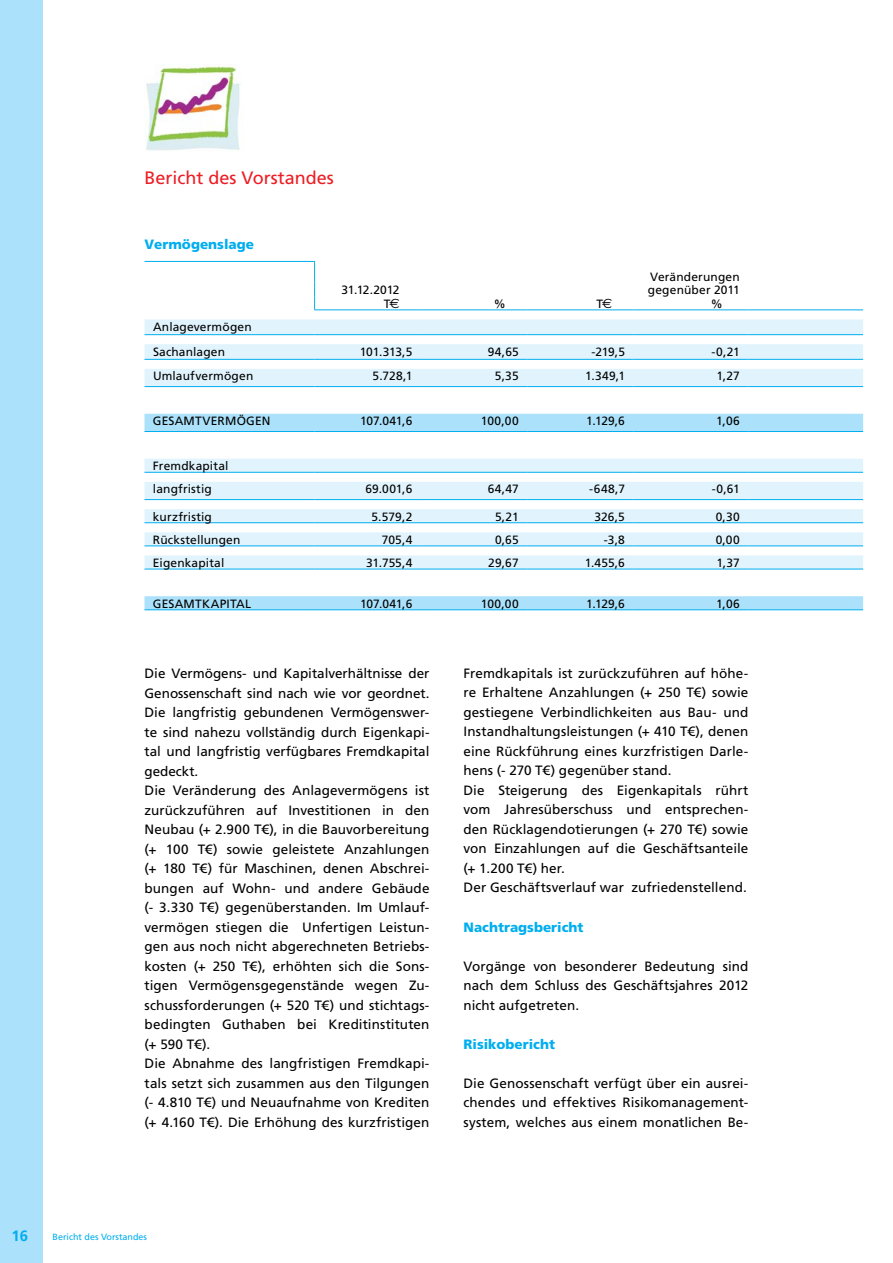
<style>
.page{position:relative;width:893px;height:1263px;background:#fff}
.page>*{position:absolute;margin:0;border:0;box-sizing:border-box;transform-origin:0 0}
.t1{font:18px "Frutiger";color:#ed1d24}
.t2{font:700 15px "Frutiger";color:#00aeef}
.t3{font:13.5px/19.5px "Frutiger LT Std";letter-spacing:.005em;color:#000;text-align:justify}
.t4{font:900 13.5px "Frutiger";color:#00aeef}
.t5{font:12px/24.8px "Frutiger";letter-spacing:.01em;color:#000}
.t6{font:9px "Frutiger";color:#00aeef}
.s1{font-family:"Euro Sans";font-size:13.5px}
</style>
<div class="page">
<div style="left:0;top:0;width:43px;height:1263px;background:#abe1fa"></div>
<img style="left:146px;top:64px;width:94px;height:87px">
<svg style="left:144px;top:319px;width:719px;height:95px;fill:#e7f6fd"></svg>
<svg style="left:144px;top:414px;width:719px;height:195px"></svg>
<hr style="left:144px;top:334px;width:171px;height:1px;background:#00aeef">
<hr style="left:315px;top:334px;width:106px;height:1px;background:#00aeef">
<hr style="left:421px;top:334px;width:106px;height:1px;background:#00aeef">
<hr style="left:527px;top:334px;width:106px;height:1px;background:#00aeef">
<hr style="left:633px;top:334px;width:115px;height:1px;background:#00aeef">
<hr style="left:748px;top:334px;width:115px;height:1px;background:#00aeef">
<hr style="left:144px;top:431px;width:171px;height:1px;background:#00aeef">
<hr style="left:315px;top:431px;width:106px;height:1px;background:#00aeef">
<hr style="left:421px;top:431px;width:106px;height:1px;background:#00aeef">
<hr style="left:527px;top:431px;width:106px;height:1px;background:#00aeef">
<hr style="left:633px;top:431px;width:115px;height:1px;background:#00aeef">
<hr style="left:748px;top:431px;width:115px;height:1px;background:#00aeef">
<hr style="left:144px;top:261px;width:171px;height:1px;background:#00aeef">
<svg style="left:314px;top:262px;width:1px;height:48px"></svg>
<hr style="left:314px;top:310px;width:107px;height:1px;background:#00aeef">
<hr style="left:421px;top:310px;width:106px;height:1px;background:#00aeef">
<hr style="left:527px;top:310px;width:106px;height:1px;background:#00aeef">
<hr style="left:633px;top:310px;width:115px;height:1px;background:#00aeef">
<hr style="left:748px;top:310px;width:115px;height:1px;background:#00aeef">
<hr style="left:144px;top:386px;width:171px;height:1px;background:#00aeef">
<hr style="left:315px;top:386px;width:106px;height:1px;background:#00aeef">
<hr style="left:421px;top:386px;width:106px;height:1px;background:#00aeef">
<hr style="left:527px;top:386px;width:106px;height:1px;background:#00aeef">
<hr style="left:633px;top:386px;width:115px;height:1px;background:#00aeef">
<hr style="left:748px;top:386px;width:115px;height:1px;background:#00aeef">
<hr style="left:144px;top:472px;width:171px;height:1px;background:#00aeef">
<hr style="left:315px;top:472px;width:106px;height:1px;background:#00aeef">
<hr style="left:421px;top:472px;width:106px;height:1px;background:#00aeef">
<hr style="left:527px;top:472px;width:106px;height:1px;background:#00aeef">
<hr style="left:633px;top:472px;width:115px;height:1px;background:#00aeef">
<hr style="left:748px;top:472px;width:115px;height:1px;background:#00aeef">
<hr style="left:144px;top:499px;width:171px;height:1px;background:#00aeef">
<hr style="left:315px;top:499px;width:106px;height:1px;background:#00aeef">
<hr style="left:421px;top:499px;width:106px;height:1px;background:#00aeef">
<hr style="left:527px;top:499px;width:106px;height:1px;background:#00aeef">
<hr style="left:633px;top:499px;width:115px;height:1px;background:#00aeef">
<hr style="left:748px;top:499px;width:115px;height:1px;background:#00aeef">
<hr style="left:144px;top:522px;width:171px;height:1px;background:#00aeef">
<hr style="left:315px;top:522px;width:106px;height:1px;background:#00aeef">
<hr style="left:421px;top:522px;width:106px;height:1px;background:#00aeef">
<hr style="left:527px;top:522px;width:106px;height:1px;background:#00aeef">
<hr style="left:633px;top:522px;width:115px;height:1px;background:#00aeef">
<hr style="left:748px;top:522px;width:115px;height:1px;background:#00aeef">
<hr style="left:144px;top:546px;width:171px;height:1px;background:#00aeef">
<hr style="left:315px;top:546px;width:106px;height:1px;background:#00aeef">
<hr style="left:421px;top:546px;width:106px;height:1px;background:#00aeef">
<hr style="left:527px;top:546px;width:106px;height:1px;background:#00aeef">
<hr style="left:633px;top:546px;width:115px;height:1px;background:#00aeef">
<hr style="left:748px;top:546px;width:115px;height:1px;background:#00aeef">
<hr style="left:144px;top:569px;width:171px;height:1px;background:#00aeef">
<hr style="left:315px;top:569px;width:106px;height:1px;background:#00aeef">
<hr style="left:421px;top:569px;width:106px;height:1px;background:#00aeef">
<hr style="left:527px;top:569px;width:106px;height:1px;background:#00aeef">
<hr style="left:633px;top:569px;width:115px;height:1px;background:#00aeef">
<hr style="left:748px;top:569px;width:115px;height:1px;background:#00aeef">
<hr style="left:144px;top:609px;width:171px;height:1px;background:#00aeef">
<hr style="left:315px;top:609px;width:106px;height:1px;background:#00aeef">
<hr style="left:421px;top:609px;width:106px;height:1px;background:#00aeef">
<hr style="left:527px;top:609px;width:106px;height:1px;background:#00aeef">
<hr style="left:633px;top:609px;width:115px;height:1px;background:#00aeef">
<hr style="left:748px;top:609px;width:115px;height:1px;background:#00aeef">
<hr style="left:144px;top:359px;width:171px;height:1px;background:#00aeef">
<hr style="left:315px;top:359px;width:106px;height:1px;background:#00aeef">
<hr style="left:421px;top:359px;width:106px;height:1px;background:#00aeef">
<hr style="left:527px;top:359px;width:106px;height:1px;background:#00aeef">
<hr style="left:633px;top:359px;width:115px;height:1px;background:#00aeef">
<hr style="left:748px;top:359px;width:115px;height:1px;background:#00aeef">
<h1 class="t1" style="left:145px;top:167px;width:191px">Bericht des Vorstandes</h1>
<p class="t4" style="left:144px;top:236px;width:111px">Vermögenslage</p>
<p class="t5" style="left:153px;top:314px;width:100px">Anlagevermögen<br>Sachanlagen</p>
<p class="t5" style="left:650px;top:264px;width:91px">Veränderungen</p>
<p class="t5" style="left:341px;top:277px;width:60px">31.12.2012</p>
<p class="t5" style="left:648px;top:277px;width:93px">gegenüber 2011</p>
<p class="t5" style="left:384px;top:291px;width:17px">T<span class="s1">e</span></p>
<p class="t5" style="left:494px;top:291px;width:13px">%</p>
<p class="t5" style="left:596px;top:291px;width:17px">T<span class="s1">e</span></p>
<p class="t5" style="left:711px;top:291px;width:13px">%</p>
<p class="t5" style="left:360px;top:339px;width:54px">101.313,5</p>
<p class="t5" style="left:488px;top:339px;width:32px">94,65</p>
<p class="t5" style="left:591px;top:339px;width:35px">-219,5</p>
<p class="t5" style="left:711px;top:339px;width:30px">-0,21</p>
<p class="t5" style="left:153px;top:364px;width:102px">Umlaufvermögen</p>
<p class="t5" style="left:373px;top:364px;width:41px">5.728,1</p>
<p class="t5" style="left:495px;top:364px;width:25px">5,35</p>
<p class="t5" style="left:585px;top:364px;width:41px">1.349,1</p>
<p class="t5" style="left:716px;top:364px;width:25px">1,27</p>
<p class="t5" style="left:153px;top:409px;width:119px">GESAMTVERMÖGEN</p>
<p class="t5" style="left:360px;top:409px;width:54px">107.041,6</p>
<p class="t5" style="left:481px;top:409px;width:39px">100,00</p>
<p class="t5" style="left:586px;top:409px;width:40px">1.129,6</p>
<p class="t5" style="left:716px;top:409px;width:25px">1,06</p>
<p class="t5" style="left:153px;top:454px;width:77px;line-height:23.1px">Fremdkapital langfristig</p>
<p class="t5" style="left:365px;top:477px;width:49px">69.001,6</p>
<p class="t5" style="left:488px;top:477px;width:32px">64,47</p>
<p class="t5" style="left:589px;top:477px;width:37px">-648,7</p>
<p class="t5" style="left:712px;top:477px;width:29px">-0,61</p>
<p class="t5" style="left:153px;top:504px;width:60px">kurzfristig</p>
<p class="t5" style="left:371px;top:504px;width:42px">5.579,2</p>
<p class="t5" style="left:495px;top:504px;width:25px">5,21</p>
<p class="t5" style="left:594px;top:504px;width:32px">326,5</p>
<p class="t5" style="left:716px;top:504px;width:26px">0,30</p>
<p class="t5" style="left:153px;top:527px;width:89px">Rückstellungen</p>
<p class="t5" style="left:382px;top:527px;width:32px">705,4</p>
<p class="t5" style="left:495px;top:527px;width:25px">0,65</p>
<p class="t5" style="left:604px;top:527px;width:23px">-3,8</p>
<p class="t5" style="left:716px;top:527px;width:26px">0,00</p>
<p class="t5" style="left:153px;top:550px;width:73px">Eigenkapital</p>
<p class="t5" style="left:366px;top:550px;width:48px">31.755,4</p>
<p class="t5" style="left:488px;top:550px;width:32px">29,67</p>
<p class="t5" style="left:585px;top:550px;width:42px">1.455,6</p>
<p class="t5" style="left:716px;top:550px;width:25px">1,37</p>
<p class="t5" style="left:153px;top:591px;width:92px">GESAMTKAPITAL</p>
<p class="t5" style="left:360px;top:591px;width:54px">107.041,6</p>
<p class="t5" style="left:481px;top:591px;width:39px">100,00</p>
<p class="t5" style="left:586px;top:591px;width:40px">1.129,6</p>
<p class="t5" style="left:716px;top:591px;width:25px">1,06</p>
<p class="t3" style="left:145px;top:664px;width:286px;text-align:left">Die Vermögens- und Kapitalverhältnisse der Genossenschaft sind nach wie vor geordnet.<br>Die langfristig gebundenen Vermögenswer&shy;te sind nahezu vollständig durch Eigenkapi&shy;tal und langfristig verfügbares Fremdkapital gedeckt.<br>Die Veränderung des Anlagevermögens ist zurückzuführen auf Investitionen in den Neubau (+ 2.900 T€), in die Bauvorbereitung (+ 100 T€) sowie geleistete Anzahlungen (+ 180 T€) für Maschinen, denen Abschrei&shy;bungen auf Wohn- und andere Gebäude (- 3.330 T€) gegenüberstanden. Im Umlauf&shy;vermögen stiegen die Unfertigen Leistun&shy;gen aus noch nicht abgerechneten Betriebs&shy;kosten (+ 250 T€), erhöhten sich die Sons&shy;tigen Vermögensgegenstände wegen Zu&shy;schussforderungen (+ 520 T€) und stichtags&shy;bedingten Guthaben bei Kreditinstituten (+ 590 T€).<br>Die Abnahme des langfristigen Fremdkapi&shy;tals setzt sich zusammen aus den Tilgungen (- 4.810 T€) und Neuaufnahme von Krediten (+ 4.160 T€). Die Erhöhung des kurzfristigen</p>
<p class="t3" style="left:463px;top:663px;width:286px;text-align:left">Fremdkapitals ist zurückzuführen auf höhe&shy;re Erhaltene Anzahlungen (+ 250 T€) sowie gestiegene Verbindlichkeiten aus Bau- und Instandhaltungsleistungen (+ 410 T€), denen eine Rückführung eines kurzfristigen Darle&shy;hens (- 270 T€) gegenüber stand.<br>Die Steigerung des Eigenkapitals rührt vom Jahresüberschuss und entsprechen&shy;den Rücklagendotierungen (+ 270 T€) sowie von Einzahlungen auf die Geschäftsanteile (+ 1.200 T€) her.<br>Der Geschäftsverlauf war zufriedenstellend.</p>
<p class="t4" style="left:463px;top:919px;width:122px">Nachtragsbericht</p>
<p class="t3" style="left:463px;top:956px;width:286px">Vorgänge von besonderer Bedeutung sind nach dem Schluss des Geschäftsjahres 2012 nicht aufgetreten.</p>
<p class="t4" style="left:463px;top:1036px;width:93px">Risikobericht</p>
<p class="t3" style="left:463px;top:1073px;width:286px">Die Genossenschaft verfügt über ein ausrei&shy;chendes und effektives Risikomanagement&shy;system, welches aus einem monatlichen Be-</p>
<p class="t2" style="left:12px;top:1227px;width:18px">16</p>
<p class="t6" style="left:53px;top:1232px;width:96px">Bericht des Vorstandes</p>
</div>
